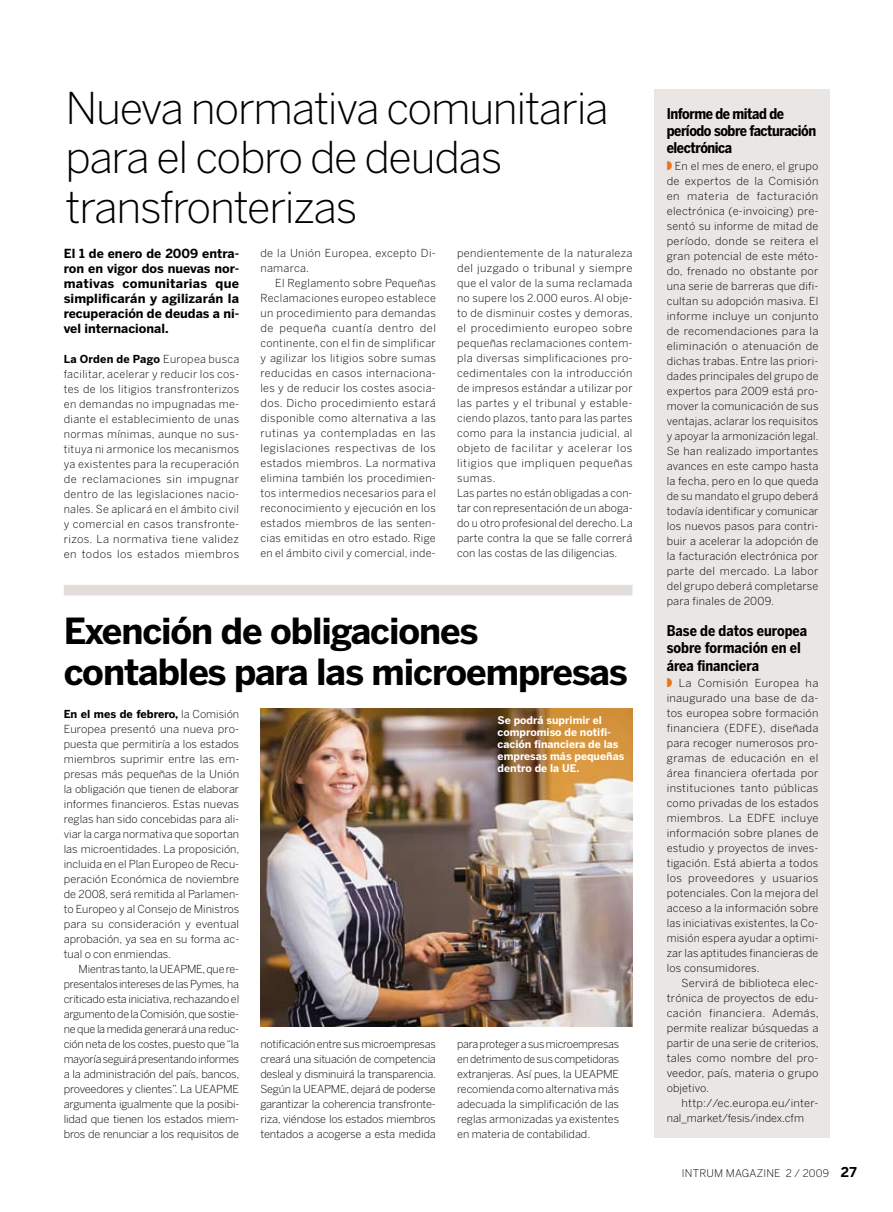
<style>
.page{position:relative;width:893px;height:1212px;background:#fff}
.page>*{position:absolute;margin:0;border:0;box-sizing:border-box;transform-origin:0 0}
.t1{font:300 43.5px/49.5px "Benton Sans";letter-spacing:-.03em;color:#000}
.t2{font:700 35.7px/41.4px "Benton Sans";letter-spacing:-.03em;color:#000}
.t3{font:700 14.7px/17.2px "Benton Sans Cond";letter-spacing:-.03em;color:#000}
.t4{font:700 14.7px/17.2px "Benton Sans Cond";color:#000}
.t5{font:700 12.45px/15px "Benton Sans";color:#000;text-align:justify}
.t6{font:300 10.95px/15px "Benton Sans";letter-spacing:.01em;color:#000;text-align:justify}
.t7{font:300 10.95px/15px "Benton Sans";letter-spacing:.03em;color:#000}
.t8{font:300 10.95px/15px "Benton Sans";letter-spacing:-.02em;color:#000}
.t9{font:300 10.95px/15px "Benton Sans";letter-spacing:.035em;color:#000}
.t10{font:700 10.95px "Benton Sans";color:#000}
.t11{font:700 10.5px/12px "Benton Sans";color:#fff}
.t12{font:300 10.5px "Benton Sans";letter-spacing:.02em;color:#000}
.s1{font-weight:700}
.s2{font-weight:300}
.s3{font-weight:700;font-size:13.5px}
</style>
<div class="page">
<div style="left:654px;top:90px;width:175px;height:1048px;background:#e9e6e4"></div>
<div style="left:64px;top:585px;width:568px;height:10px;background:#e2dddb"></div>
<img style="left:260px;top:708px;width:372px;height:318px">
<h1 class="t1" style="left:66px;top:84px;width:545px">N ueva normativa comunitaria para el cobro de deudas transfronterizas</h1>
<p class="t5" style="left:64px;top:246px;width:177px">El 1 de enero de 2009 entra&shy;ron en vigor dos nuevas nor&shy;mativas comunitarias que simplificarán y agilizarán la recuperación de deudas a ni&shy;vel internacional.</p>
<p class="t6" style="left:64px;top:352px;width:177px"><span class="s1">La Orden de Pago</span> Europea busca facilitar, acelerar y reducir los cos&shy;tes de los litigios transfronterizos en demandas no impugnadas me&shy;diante el establecimiento de unas normas mínimas, aunque no sus&shy;tituya ni armonice los mecanismos ya existentes para la recuperación de reclamaciones sin impugnar dentro de las legislaciones nacio&shy;nales. Se aplicará en el ámbito civil y comercial en casos transfronte&shy;rizos. La normativa tiene validez en todos los estados miembros</p>
<p class="t9" style="left:260px;top:245px;width:177px">de la U nión Europea, excepto Di&shy;namarca.</p>
<p class="t6" style="left:260px;top:275px;width:177px;text-indent:15px">El Reglamento sobre Pequeñas Reclamaciones europeo establece un procedimiento para demandas de pequeña cuantía dentro del continente, con el fin de simplificar y agilizar los litigios sobre sumas reducidas en casos internaciona&shy;les y de reducir los costes asocia&shy;dos. Dicho procedimiento estará disponible como alternativa a las rutinas ya contempladas en las legislaciones respectivas de los estados miembros. La normativa elimina también los procedimien&shy;tos intermedios necesarios para el reconocimiento y ejecución en los estados miembros de las senten&shy;cias emitidas en otro estado. R ige en el ámbito civil y comercial, inde-</p>
<p class="t7" style="left:457px;top:245px;width:177px">pendientemente de la naturaleza del juzgado o tribunal y siempre que el valor de la suma reclamada no supere los 2.000 euros. Al obje&shy;to de disminuir costes y demoras, el procedimiento europeo sobre pequeñas reclamaciones contem&shy;pla diversas simplificaciones pro&shy;cedimentales con la introducción de impresos estándar a utilizar por las partes y el tribunal y estable&shy;ciendo plazos, tanto para las partes como para la instancia judicial, al objeto de facilitar y acelerar los litigios que impliquen pequeñas sumas.<br>Las partes no están obligadas a con&shy;tar con representación de un aboga&shy;do u otro profesional del derecho. La parte contra la que se falle correrá con las costas de las diligencias.</p>
<h2 class="t2" style="left:64px;top:611px;width:566px">Exención de obligaciones contables para las microempresas</h2>
<p class="t10" style="left:64px;top:708px;width:177px">En el mes de febrero, <span class="s2">la Comisión</span></p>
<p class="t6" style="left:64px;top:722px;width:177px">Europea presentó una nueva pro-</p>
<p class="t6" style="left:64px;top:737px;width:177px">puesta que permitiría a los estados</p>
<p class="t6" style="left:64px;top:752px;width:177px">miembros suprimir entre las em-</p>
<p class="t6" style="left:64px;top:767px;width:177px">presas más pequeñas de la U nión</p>
<p class="t6" style="left:64px;top:782px;width:177px">la obligación que tienen de elaborar</p>
<p class="t6" style="left:64px;top:797px;width:177px">informes financieros. Estas nuevas</p>
<p class="t6" style="left:64px;top:812px;width:177px">reglas han sido concebidas para ali-</p>
<p class="t6" style="left:64px;top:827px;width:177px">viar la carga normativa que soportan</p>
<p class="t6" style="left:64px;top:842px;width:177px">las microentidades. La proposición,</p>
<p class="t6" style="left:64px;top:857px;width:177px">incluida en el Plan Europeo de Recu-</p>
<p class="t6" style="left:64px;top:872px;width:177px">peración Económica de noviembre</p>
<p class="t6" style="left:64px;top:887px;width:177px">de 2008, será remitida al Parlamen-</p>
<p class="t6" style="left:64px;top:902px;width:177px">to Europeo y al Consejo de M inistros</p>
<p class="t6" style="left:64px;top:917px;width:177px">para su consideración y eventual</p>
<p class="t6" style="left:64px;top:932px;width:177px">aprobación, ya sea en su forma ac-</p>
<p class="t6" style="left:64px;top:947px;width:109px">tual o con enmiendas.</p>
<p class="t6" style="left:79px;top:962px;width:89px">M ientras tanto, la UEA</p>
<p class="t6" style="left:64px;top:962px;width:177px;text-indent:117px">PME, que re&shy;presentalos intereses de las Pymes, ha criticado esta iniciativa, rechazando el argumento de la Comisión, que sostie&shy;ne que la medida generará una reduc&shy;ción neta de los costes, puesto que “la mayoría seguirá presentando informes a la administración del país, bancos, proveedores y clientes”. La UEA</p>
<p class="t8" style="left:64px;top:1082px;width:177px;text-indent:153px">PME argumenta igualmente que la posibi&shy;lidad que tienen los estados miem&shy;bros de renunciar a los requisitos de</p>
<p class="t6" style="left:260px;top:1037px;width:177px">notificación entre sus microempresas creará una situación de competencia desleal y disminuirá la transparencia.<br>Según la UEA</p>
<p class="t6" style="left:260px;top:1082px;width:177px;text-indent:64px">PME, dejará de poderse garantizar la coherencia transfronte&shy;riza, viéndose los estados miembros tentados a acogerse a esta medida</p>
<p class="t11" style="left:498px;top:714px;width:128px">Se podrá suprimir el compromiso de notifi&shy;cación financiera de las empresas más pequeñas dentro de la UE.</p>
<p class="t6" style="left:457px;top:1037px;width:163px">para proteger a sus microempresas en detrimento de sus competidoras extranjeras. Así pues, la UEA</p>
<p class="t6" style="left:457px;top:1067px;width:164px;text-align:left;text-indent:139px">PME recomienda como alternativa más adecuada la simplificación de las reglas armonizadas ya existentes en materia de contabilidad.</p>
<h3 class="t3" style="left:667px;top:105px;width:151px">Informe de mitad de período sobre facturación electrónica</h3>
<p class="t6" style="left:667px;top:158px;width:153px;text-indent:8px">En el mes de enero, el grupo de expertos de la Comisión en materia de facturación electrónica (e-invoicing) pre&shy;sentó su informe de mitad de período, donde se reitera el gran potencial de este méto&shy;do, frenado no obstante por una serie de barreras que difi&shy;cultan su adopción masiva. El informe incluye un conjunto de recomendaciones para la eliminación o atenuación de dichas trabas. Entre las priori&shy;dades principales del grupo de expertos para 2009 está pro&shy;mover la comunicación de sus ventajas, aclarar los requisitos y apoyar la armonización legal.<br>Se han realizado importantes avances en este campo hasta la fecha, pero en lo que queda de su mandato el grupo deberá todavía identificar y comunicar los nuevos pasos para contri&shy;buir a acelerar la adopción de la facturación electrónica por parte del mercado. La labor del grupo deberá completarse para finales de 2009.</p>
<h3 class="t4" style="left:667px;top:622px;width:142px">Base de datos europea sobre formación en el área financiera</h3>
<p class="t6" style="left:667px;top:676px;width:153px;text-indent:12px">La Comisión Europea ha inaugurado una base de da&shy;tos europea sobre formación financiera (EDFE), diseñada para recoger numerosos pro&shy;gramas de educación en el área financiera ofertada por instituciones tanto públicas como privadas de los estados miembros. La EDFE incluye información sobre planes de estudio y proyectos de inves&shy;tigación. Está abierta a todos los proveedores y usuarios potenciales. Con la mejora del acceso a la información sobre las iniciativas existentes, la Co&shy;misión espera ayudar a optimi&shy;zar las aptitudes financieras de los consumidores.</p>
<p class="t6" style="left:667px;top:976px;width:154px;text-indent:15px">Servirá de biblioteca elec&shy;trónica de proyectos de edu&shy;cación financiera. Además, permite realizar búsquedas a partir de una serie de criterios, tales como nombre del pro&shy;veedor, país, materia o grupo objetivo.</p>
<p class="t6" style="left:667px;top:1096px;width:153px;text-indent:15px">http://ec.europa.eu/inter&shy;nal_market/fesis/index.cfm</p>
<p class="t12" style="left:682px;top:1167px;width:176px">intrum magazine 2 / 2009 <span class="s3">27</span></p>
</div>
